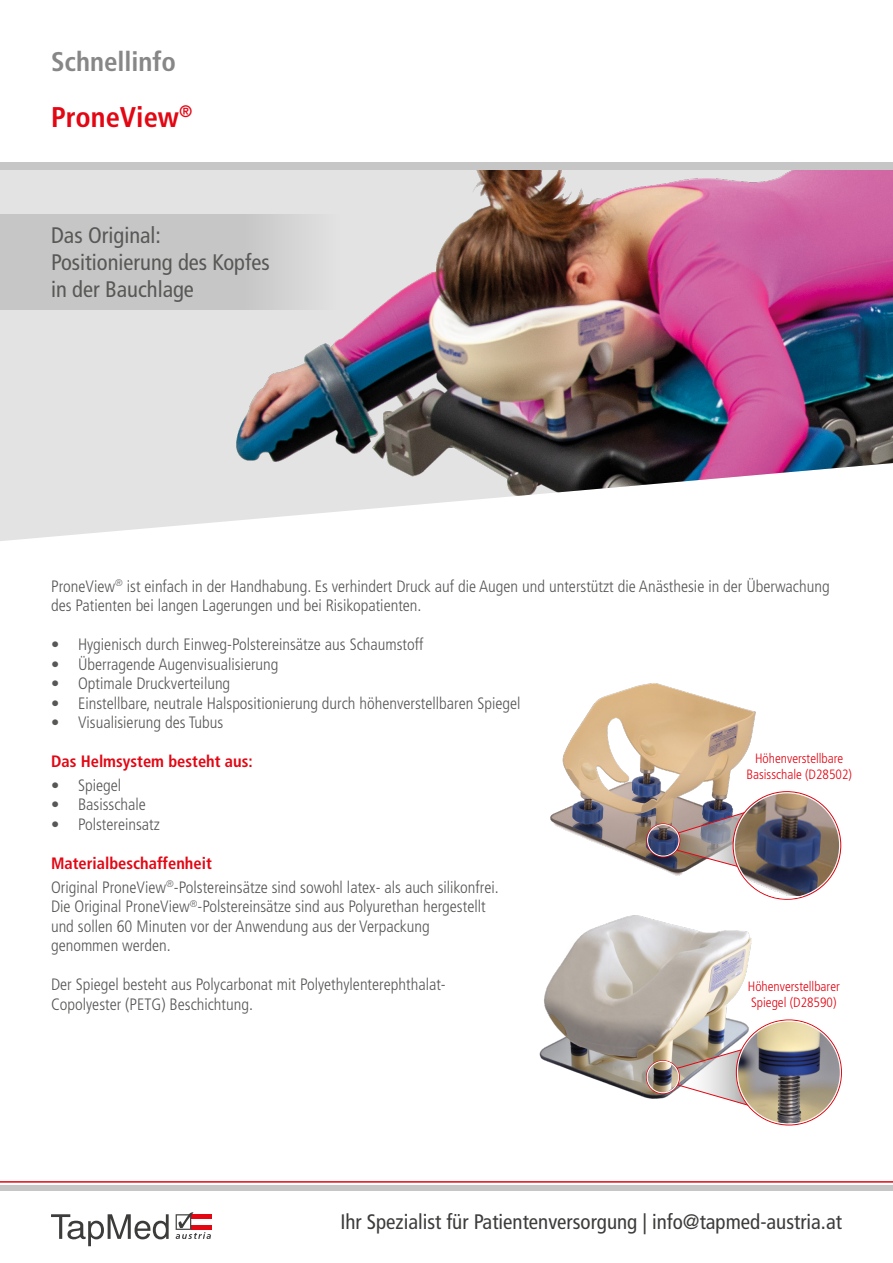
<style>
.page{position:relative;width:893px;height:1263px;background:#fff}
.page>*{position:absolute;margin:0;border:0;box-sizing:border-box;transform-origin:0 0}
.t1{font:700 condensed 28.5px "Frutiger LT Std";color:#e30613}
.t2{font:700 condensed 27px "Frutiger LT Std";color:#878787}
.t3{font:condensed 22.5px/27px "Frutiger LT Std";color:#585856}
.t4{font:condensed 21px "Frutiger LT Std";color:#3c3c3b}
.t5{font:300 condensed 16.5px/19.5px "Frutiger LT Std";color:#575756}
.t6{font:700 condensed 16.5px "Frutiger LT Std";color:#e30613}
.t7{font:300 condensed 13.5px/16.2px "Frutiger LT Std";color:#e30613}
.s1{font-weight:700;color:#e30613}
</style>
<div class="page">
<img style="left:0;top:170px;width:893px;height:371px">
<div style="left:0;top:214px;width:343px;height:95px;background:linear-gradient(to right,#c0c0c0,#d4d4d4)"></div>
<img style="left:540px;top:916px;width:212px;height:183px">
<svg style="left:676px;top:1046px;width:72px;height:60px"></svg>
<div style="left:646px;top:1060px;width:34px;height:34px;border:1px solid #e30613;border-radius:50%"></div>
<img style="left:736px;top:1020px;width:105px;height:105px;border-radius:52px">
<img style="left:647px;top:1061px;width:32px;height:32px;border-radius:16px">
<div style="left:647px;top:1061px;width:32px;height:32px;border:1px solid #fff;border-radius:50%"></div>
<img style="left:551px;top:684px;width:205px;height:191px">
<img style="left:676px;top:791px;width:166px;height:109px">
<div style="left:646px;top:823px;width:34px;height:34px;border:1px solid #e30613;border-radius:50%"></div>
<div style="left:647px;top:824px;width:32px;height:32px;border:1px solid #fff;border-radius:50%"></div>
<div style="left:0;top:162px;width:893px;height:8px;background:#c6c6c6"></div>
<div style="left:0;top:1185px;width:893px;height:5px;background:#c6c6c6"></div>
<hr style="left:0;top:1181px;width:893px;height:1px;background:#e30613">
<div style="left:191px;top:1214px;width:21px;height:16px;background:#e30613"></div>
<div style="left:191px;top:1219px;width:21px;height:6px;background:#fff"></div>
<svg style="left:51px;top:1214px;width:118px;height:32px"></svg>
<svg style="left:176px;top:1212px;width:35px;height:27px"></svg>
<h2 class="t2" style="left:51px;top:46px;width:127px">Schnellinfo</h2>
<h1 class="t1" style="left:51px;top:100px;width:143px">ProneView<sup>®</sup></h1>
<h3 class="t3" style="left:51px;top:221px;width:220px">Das Original:<br>Positionierung des Kopfes in der Bauchlage</h3>
<p class="t5" style="left:51px;top:576px;width:780px">ProneView<sup>®</sup> ist einfach in der Handhabung. Es verhindert Druck auf die Augen und unterstützt die Anästhesie in der Überwachung des Patienten bei langen Lagerungen und bei Risikopatienten.</p>
<p class="t5" style="left:51px;top:635px;width:374px">• Hygienisch durch Einweg-Polstereinsätze aus Schaumstoff</p>
<p class="t5" style="left:51px;top:654px;width:229px">• Überragende Augenvisualisierung</p>
<p class="t5" style="left:51px;top:674px;width:181px">• Optimale Druckverteilung</p>
<p class="t5" style="left:51px;top:693px;width:471px">• Einstellbare, neutrale Halspositionierung durch höhenverstellbaren Spiegel</p>
<p class="t5" style="left:51px;top:713px;width:174px">• Visualisierung des Tubus</p>
<p class="t6" style="left:51px;top:752px;width:203px">Das Helmsystem besteht aus:</p>
<p class="t5" style="left:51px;top:776px;width:72px">• Spiegel</p>
<p class="t5" style="left:51px;top:795px;width:96px">• Basisschale</p>
<p class="t5" style="left:51px;top:815px;width:110px">• Polstereinsatz</p>
<p class="t5" style="left:51px;top:851px;width:449px;line-height:23.7px"><span class="s1">Materialbeschaffenheit<br></span>Original ProneView<sup>®</sup>-Polstereinsätze sind sowohl latex- als auch silikonfrei.</p>
<p class="t5" style="left:51px;top:897px;width:436px">Die Original ProneView<sup>®</sup>-Polstereinsätze sind aus Polyurethan hergestellt und sollen 60 Minuten vor der Anwendung aus der Verpackung genommen werden.</p>
<p class="t5" style="left:51px;top:975px;width:396px">Der Spiegel besteht aus Polycarbonat mit Polyethylenterephthalat-<br>Copolyester (PETG) Beschichtung.</p>
<p class="t7" style="left:746px;top:750px;width:107px;text-align:center">Höhenverstellbare<br>Basisschale (D28502)</p>
<p class="t7" style="left:748px;top:979px;width:94px">Höhenverstellbarer<br>Spiegel (D28590)</p>
<p class="t4" style="left:340px;top:1210px;width:503px">Ihr Spezialist für Patientenversorgung | info@tapmed-austria.at</p>
</div>
